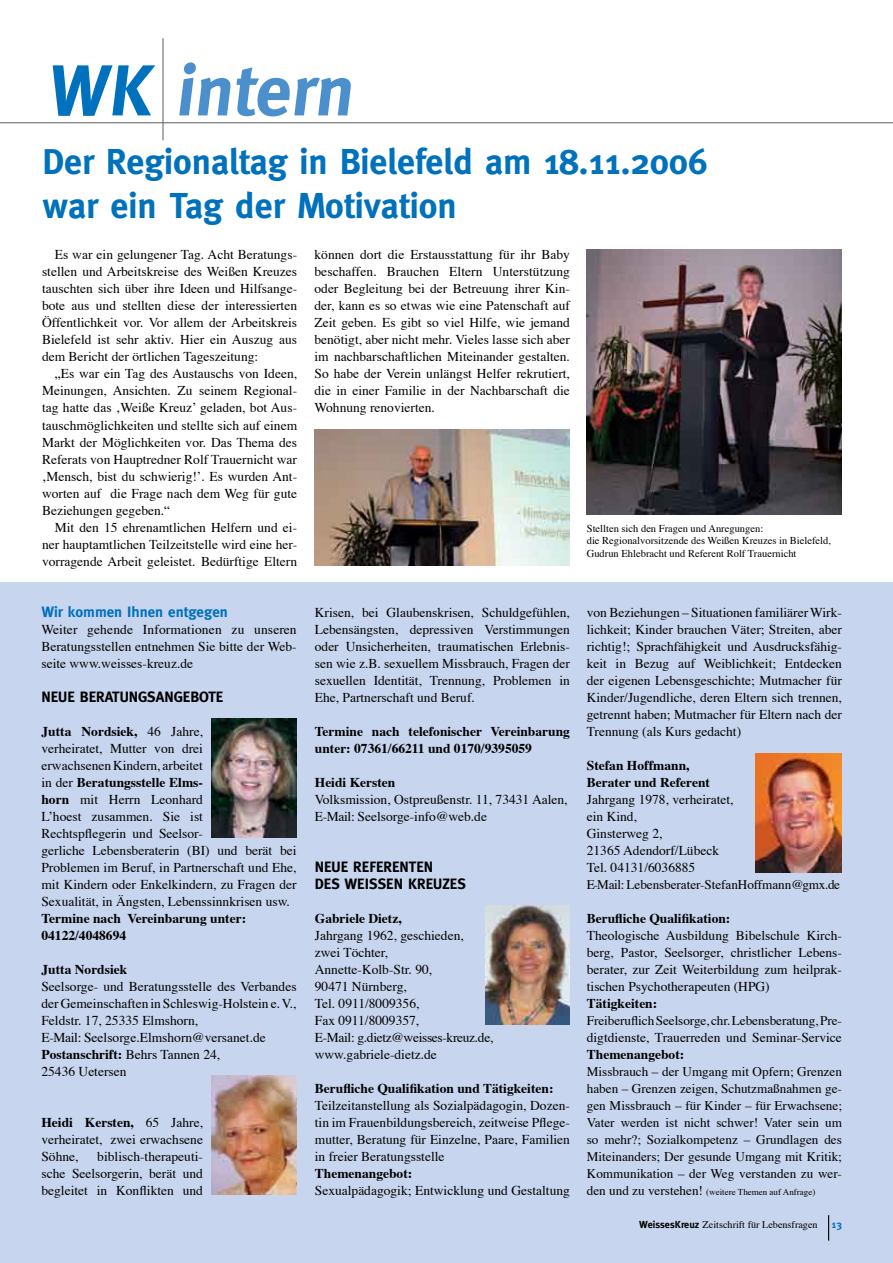
<style>
.page{position:relative;width:893px;height:1263px;background:#fff}
.page>*{position:absolute;margin:0;border:0;box-sizing:border-box;transform-origin:0 0}
.t1{font:700 72px "Meta";color:#4b8fcc}
.t2{font:700 36px/43.2px "Meta";color:#0071bc}
.t3{font:700 15px "Meta";color:#000}
.t4{font:700 15px "Meta";color:#0071bc}
.t5{font:13.5px/17px "Times";color:#000;text-align:justify}
.t6{font:700 13.5px/17px "Times";color:#000}
.t7{font:13.2px/17px "Times";letter-spacing:-.005em;color:#000;text-align:justify}
.t8{font:10.5px/12.6px "Times";color:#000}
.t9{font:700 10.5px "Meta";color:#0071bc}
.t10{font:10.2px "Times";color:#000}
.t11{font:9px "Times";color:#000}
.s1{color:#0071bc}
.s2{font-weight:700}
.s3{font-size:13.2px}
.s4{font-family:"Meta";font-weight:700}
</style>
<div class="page">
<div style="left:0;top:583px;width:893px;height:680px;background:#c7d5ee"></div>
<svg style="left:828px;top:1215px;width:1px;height:26px"></svg>
<hr style="left:162px;top:38px;width:2px;height:102px;background:#6d6f71">
<hr style="left:0;top:122px;width:893px;height:1px;background:#6d6f71">
<img style="left:314px;top:429px;width:255px;height:137px">
<img style="left:587px;top:250px;width:255px;height:264px">
<img style="left:212px;top:719px;width:85px;height:119px">
<img style="left:212px;top:1076px;width:85px;height:119px">
<img style="left:486px;top:906px;width:84px;height:119px">
<img style="left:756px;top:754px;width:86px;height:118px">
<h1 class="t1" style="left:46px;top:49px;width:318px"><span class="s1">WK</span> intern</h1>
<h2 class="t2" style="left:43px;top:140px;width:665px">Der Regionaltag in Bielefeld am 18.11.2006 war ein Tag der Motivation</h2>
<p class="t5" style="left:42px;top:245px;width:257px;text-indent:13px">Es war ein gelungener Tag. Acht Beratungs&shy;stellen und Arbeitskreise des Weißen Kreuzes tauschten sich über ihre Ideen und Hilfsange&shy;bote aus und stellten diese der interessierten Öffentlichkeit vor. Vor allem der Arbeitskreis Bielefeld ist sehr aktiv. Hier ein Auszug aus dem Bericht der örtlichen Tageszeitung:</p>
<p class="t5" style="left:42px;top:364px;width:257px;text-indent:13px">„Es war ein Tag des Austauschs von Ideen, Meinungen, Ansichten. Zu seinem Regional&shy;tag hatte das ‚Weiße Kreuz’ geladen, bot Aus&shy;tauschmöglichkeiten und stellte sich auf einem Markt der Möglichkeiten vor. Das Thema des Referats von Hauptredner Rolf Trauernicht war ‚Mensch, bist du schwierig!’. Es wurden Ant&shy;worten auf die Frage nach dem Weg für gute Beziehungen gegeben.“</p>
<p class="t5" style="left:42px;top:517px;width:257px;text-indent:13px">Mit den 15 ehrenamtlichen Helfern und ei&shy;ner hauptamtlichen Teilzeitstelle wird eine her&shy;vorragende Arbeit geleistet. Bedürftige Eltern</p>
<p class="t4" style="left:41px;top:603px;width:188px">Wir kommen Ihnen entgegen</p>
<p class="t5" style="left:41px;top:619px;width:257px">Weiter gehende Informationen zu unseren Beratungsstellen entnehmen Sie bitte der Web&shy;seite www.weisses-kreuz.de</p>
<p class="t3" style="left:41px;top:688px;width:18px">Neue</p>
<p class="t3" style="left:80px;top:688px;width:19px">Beratungsangebote</p>
<p class="t5" style="left:41px;top:721px;width:257px;text-align:left"><span class="s2">Jutta Nordsiek,</span> 46 Jahre,<br>verheiratet, Mutter von drei<br>erwachsenen Kindern, arbeitet<br>in der <span class="s2">Beratungsstelle Elms-<br>horn</span> mit Herrn Leonhard<br>L’hoest zusammen. Sie ist<br>Rechtspflegerin und Seelsor-<br>gerliche Lebensberaterin (BI) und berät bei Problemen im Beruf, in Partnerschaft und Ehe, mit Kindern oder Enkelkindern, zu Fragen der Sexualität, in Ängsten, Lebenssinnkrisen usw.</p>
<p class="t6" style="left:41px;top:908px;width:206px">Termine nach Vereinbarung unter:<br>04122/4048694</p>
<p class="t6" style="left:41px;top:959px;width:87px">Jutta Nordsiek</p>
<p class="t5" style="left:41px;top:977px;width:257px;text-align:left">Seelsorge- und Beratungsstelle des Verbandes der Gemeinschaften in Schleswig-Holstein e. V., Feldstr. 17, 25335 Elmshorn,<br>E-Mail: Seelsorge.Elmshorn@versanet.de <span class="s2">Postanschrift:</span> Behrs Tannen 24,<br>25436 Uetersen</p>
<p class="t5" style="left:41px;top:1113px;width:163px"><span class="s2">Heidi Kersten,</span> 65 Jahre, verheiratet, zwei erwachsene Söhne,</p>
<p class="t5" style="left:41px;top:1147px;width:163px;text-indent:56px">biblisch-therapeuti&shy;sche Seelsorgerin, berät und begleitet in Konflikten und</p>
<p class="t5" style="left:314px;top:245px;width:257px">können dort die Erstausstattung für ihr Baby beschaffen. Brauchen Eltern Unterstützung oder Begleitung bei der Betreuung ihrer Kin&shy;der, kann es so etwas wie eine Patenschaft auf Zeit geben. Es gibt so viel Hilfe, wie jemand benötigt, aber nicht mehr. Vieles lasse sich aber im nachbarschaftlichen Miteinander gestalten.<br>So habe der Verein unlängst Helfer rekrutiert, die in einer Familie in der Nachbarschaft die Wohnung renovierten.</p>
<p class="t8" style="left:587px;top:521px;width:246px">Stellten sich den Fragen und Anregungen:<br>die Regionalvorsitzende des Weißen Kreuzes in Bielefeld,<br>Gudrun Ehlebracht und Referent Rolf Trauernicht</p>
<p class="t5" style="left:315px;top:602px;width:257px">Krisen, bei Glaubenskrisen, Schuldgefühlen, Lebensängsten, depressiven Verstimmungen oder Unsicherheiten, traumatischen Erlebnis&shy;sen wie z.B. sexuellem Missbrauch, Fragen der sexuellen Identität, Trennung, Problemen in Ehe, Partnerschaft und Beruf.</p>
<p class="t6" style="left:315px;top:721px;width:257px">Termine nach telefonischer Vereinbarung unter: 07361/66211 und 0170/9395059</p>
<p class="t6" style="left:315px;top:772px;width:82px">Heidi Kersten</p>
<p class="t5" style="left:315px;top:789px;width:254px">Volksmission, Ostpreußenstr. 11, 73431 Aalen,<br>E-Mail: Seelsorge-info@web.de</p>
<p class="t3" style="left:315px;top:858px;width:18px">Neue</p>
<p class="t3" style="left:353px;top:858px;width:18px">Referenten</p>
<p class="t3" style="left:315px;top:875px;width:9px">des</p>
<p class="t3" style="left:344px;top:875px;width:22px">Weissen</p>
<p class="t3" style="left:408px;top:875px;width:19px">Kreuzes</p>
<p class="t6" style="left:315px;top:908px;width:88px">Gabriele Dietz,</p>
<p class="t5" style="left:315px;top:926px;width:180px;text-align:left">Jahrgang 1962, geschieden,<br>zwei Töchter,<br>Annette-Kolb-Str. 90,<br>90471 Nürnberg,<br>Tel. 0911/8009356,<br>Fax 0911/8009357,<br>E-Mail: g.dietz@weisses-kreuz.de, www.gabriele-dietz.de</p>
<p class="t6" style="left:315px;top:1078px;width:240px">Berufliche Qualifikation und Tätigkeiten:</p>
<p class="t5" style="left:315px;top:1096px;width:257px">Teilzeitanstellung als Sozialpädagogin, Dozen&shy;tin im Frauenbildungsbereich, zeitweise Pflege&shy;mutter, Beratung für Einzelne, Paare, Familien in freier Beratungsstelle</p>
<p class="t6" style="left:315px;top:1163px;width:99px">Themenangebot:</p>
<p class="t5" style="left:315px;top:1181px;width:257px">Sexualpädagogik; Entwicklung und Gestaltung</p>
<p class="t5" style="left:587px;top:602px;width:257px">von Beziehungen – Situationen familiärer Wirk&shy;lichkeit; Kinder brauchen Väter; Streiten, aber richtig!; Sprachfähigkeit und Ausdrucksfähig&shy;keit in Bezug auf Weiblichkeit; Entdecken der eigenen Lebensgeschichte; Mutmacher für Kinder/Jugendliche, deren Eltern sich trennen, getrennt haben; Mutmacher für Eltern nach der Trennung (als Kurs gedacht)</p>
<p class="t6" style="left:587px;top:755px;width:125px">Stefan Hoffmann,<br>Berater und Referent</p>
<p class="t5" style="left:587px;top:789px;width:148px;text-align:left">Jahrgang 1978, verheiratet, ein Kind,<br>Ginsterweg 2,<br>21365 Adendorf/Lübeck<br>Tel. 04131/6036885</p>
<p class="t7" style="left:587px;top:875px;width:255px">E-Mail: Lebensberater-StefanHoffmann@gmx.de</p>
<p class="t6" style="left:587px;top:908px;width:145px">Berufliche Qualifikation:</p>
<p class="t5" style="left:587px;top:926px;width:257px">Theologische Ausbildung Bibelschule Kirch&shy;berg, Pastor, Seelsorger, christlicher Lebens&shy;berater, zur Zeit Weiterbildung zum heilprak&shy;tischen Psychotherapeuten (HPG)</p>
<p class="t6" style="left:587px;top:993px;width:72px">Tätigkeiten:</p>
<p class="t7" style="left:587px;top:1011px;width:257px">Freiberuflich Seelsorge, chr. Lebensberatung, Pre-</p>
<p class="t5" style="left:587px;top:1028px;width:257px">digtdienste, Trauerreden und Seminar-Service</p>
<p class="t6" style="left:587px;top:1044px;width:99px">Themenangebot:</p>
<p class="t7" style="left:587px;top:1062px;width:257px">Missbrauch – der Umgang mit Opfern; Grenzen haben – Grenzen zeigen, Schutzmaßnahmen ge&shy;gen Missbrauch – für Kinder – für Erwachsene; Vater werden ist nicht schwer! Vater sein um so mehr?; Sozialkompetenz – Grundlagen des Miteinanders; Der gesunde Umgang mit Kritik; Kommunikation – der Weg verstanden zu wer-</p>
<p class="t11" style="left:587px;top:1183px;width:230px"><span class="s3">den und zu verstehen!</span> (weitere Themen auf Anfrage)</p>
<p class="t10" style="left:639px;top:1214px;width:180px"><span class="s4">WeissesKreuz</span> Zeitschrift für Lebensfragen</p>
<p class="t9" style="left:832px;top:1218px;width:6px">13</p>
</div>
